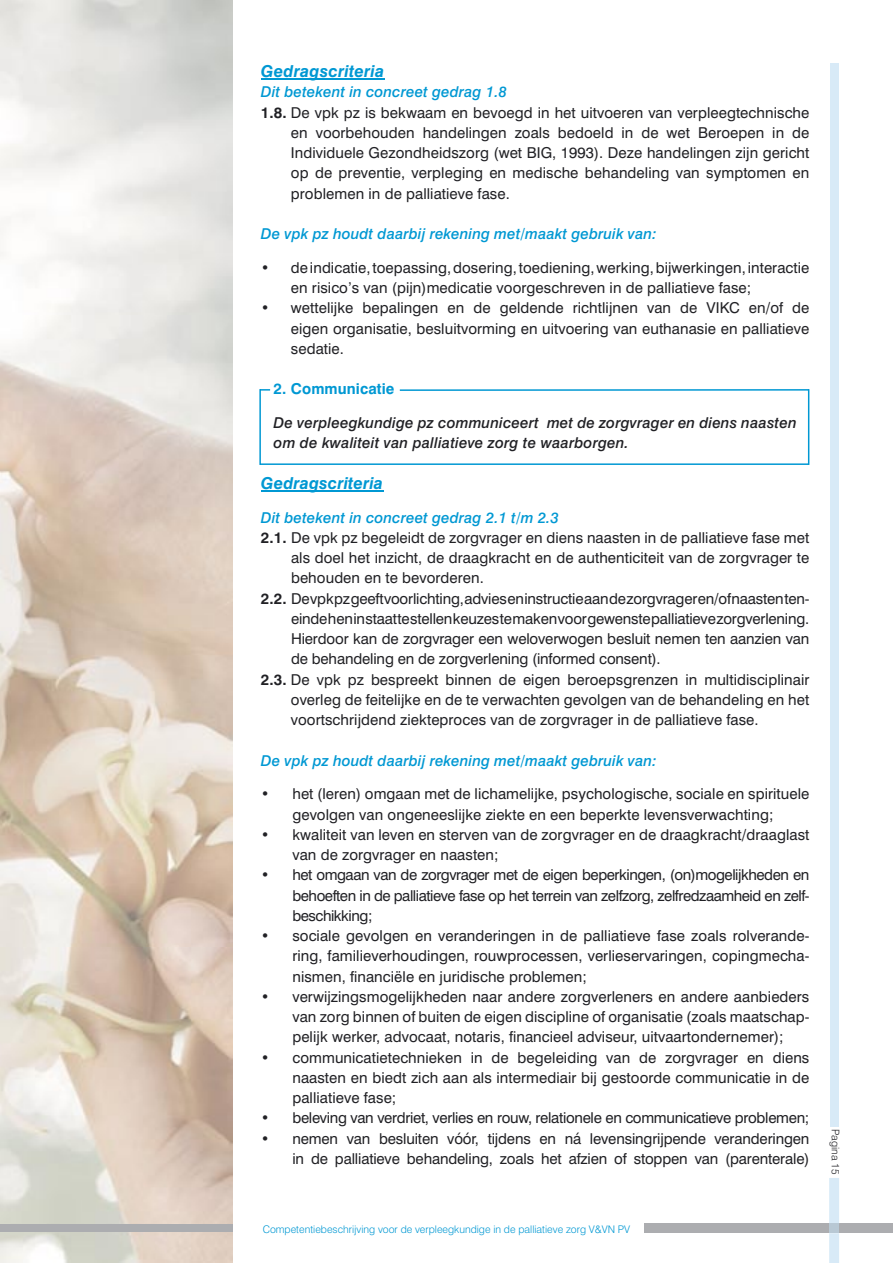
<style>
.page{position:relative;width:893px;height:1263px;background:#fff}
.page>*{position:absolute;margin:0;border:0;box-sizing:border-box;transform-origin:0 0}
.t1{font:italic 700 16.5px "Swiss 721 BT";letter-spacing:.01em;color:#0098d3}
.t2{font:15px/20.2px "Swiss 721 BT";letter-spacing:.005em;color:#212125;text-align:justify}
.t3{font:italic 500 15px "Swiss 721 BT";letter-spacing:.005em;color:#0098d3}
.t4{font:italic 500 15px/20.2px "Swiss 721 BT";letter-spacing:.01em;color:#212125}
.t5{font:15px "Swiss 721 BT";letter-spacing:-.02em;color:#212125}
.t6{font:700 15px "Swiss 721 BT";letter-spacing:.005em;color:#0098d3}
.t7{font:300 10.5px "Swiss 721 BT";color:#0098d3}
.t8{font:300 10.5px "Swiss 721 BT";color:#212125}
.s1{font-weight:700}
</style>
<div class="page">
<div style="left:644px;top:1224px;width:249px;height:9px;background:#acadb0"></div>
<svg style="left:0;top:0;width:232px;height:1263px;background:#dfd5ca"></svg>
<div style="left:830px;top:64px;width:8px;height:1063px;background:#d8eaf7"></div>
<svg style="left:829px;top:1178px;width:10px;height:85px"></svg>
<div style="left:829px;top:1224px;width:10px;height:9px;background:#b8c8d4"></div>
<div style="left:0;top:1224px;width:232px;height:7px;background:#acadb0"></div>
<hr style="left:261px;top:78px;width:123px;height:2px;background:#0098d3">
<hr style="left:261px;top:490px;width:122px;height:1px;background:#0098d3">
<svg style="left:259px;top:389px;width:550px;height:76px"></svg>
<p class="t1" style="left:261px;top:61px;width:125px">Gedragscriteria</p>
<p class="t3" style="left:261px;top:83px;width:248px">Dit betekent in concreet gedrag 1.8</p>
<p class="t2" style="left:261px;top:102px;width:550px"><span class="s1">1.8.</span> De vpk pz is bekwaam en bevoegd in het uitvoeren van verpleegtechnische</p>
<p class="t2" style="left:291px;top:122px;width:520px">en voorbehouden handelingen zoals bedoeld in de wet Beroepen in de</p>
<p class="t2" style="left:291px;top:142px;width:520px">Individuele Gezondheidszorg (wet BIG, 1993). Deze handelingen zijn gericht</p>
<p class="t2" style="left:291px;top:163px;width:520px">op de preventie, verpleging en medische behandeling van symptomen en</p>
<p class="t2" style="left:291px;top:183px;width:220px">problemen in de palliatieve fase.</p>
<p class="t3" style="left:261px;top:225px;width:397px">De vpk pz houdt daarbij rekening met/maakt gebruik van:</p>
<p class="t2" style="left:291px;top:257px;width:520px;text-indent:-30px">• de indicatie, toepassing, dosering, toediening, werking, bijwerkingen, interactie en risico’s van (pijn)medicatie voorgeschreven in de palliatieve fase;</p>
<p class="t2" style="left:291px;top:298px;width:520px;text-indent:-30px">• wettelijke bepalingen en de geldende richtlijnen van de VIKC en/of de eigen organisatie, besluitvorming en uitvoering van euthanasie en palliatieve sedatie.</p>
<p class="t6" style="left:274px;top:380px;width:122px">2. Communicatie</p>
<p class="t4" style="left:274px;top:412px;width:524px">De verpleegkundige pz communiceert met de zorgvrager en diens naasten om de kwaliteit van palliatieve zorg te waarborgen.</p>
<p class="t1" style="left:261px;top:473px;width:124px">Gedragscriteria</p>
<p class="t3" style="left:261px;top:508px;width:300px">Dit betekent in concreet gedrag 2.1 t/m 2.3</p>
<p class="t2" style="left:261px;top:527px;width:550px"><span class="s1">2.1.</span> De vpk pz begeleidt de zorgvrager en diens naasten in de palliatieve fase met</p>
<p class="t2" style="left:291px;top:547px;width:520px">als doel het inzicht, de draagkracht en de authenticiteit van de zorgvrager te</p>
<p class="t2" style="left:291px;top:568px;width:194px">behouden en te bevorderen.</p>
<p class="t2" style="left:261px;top:588px;width:550px"><span class="s1">2.2.</span> De vpk pz geeft voorlichting, advies en instructie aan de zorgvrager en/of naasten ten-</p>
<p class="t2" style="left:291px;top:608px;width:520px">einde hen in staat te stellen keuzes te maken voor gewenste palliatieve zorgverlening.</p>
<p class="t2" style="left:291px;top:628px;width:520px">Hierdoor kan de zorgvrager een weloverwogen besluit nemen ten aanzien van</p>
<p class="t2" style="left:291px;top:649px;width:371px">de behandeling en de zorgverlening (informed consent).</p>
<p class="t2" style="left:261px;top:669px;width:550px"><span class="s1">2.3.</span> De vpk pz bespreekt binnen de eigen beroepsgrenzen in multidisciplinair</p>
<p class="t2" style="left:291px;top:689px;width:520px">overleg de feitelijke en de te verwachten gevolgen van de behandeling en het</p>
<p class="t2" style="left:291px;top:709px;width:469px">voortschrijdend ziekteproces van de zorgvrager in de palliatieve fase.</p>
<p class="t3" style="left:261px;top:751px;width:397px">De vpk pz houdt daarbij rekening met/maakt gebruik van:</p>
<p class="t2" style="left:261px;top:784px;width:550px;text-align:center">• het (leren) omgaan met de lichamelijke, psychologische, sociale en spirituele gevolgen van ongeneeslijke ziekte en een beperkte levensverwachting;</p>
<p class="t2" style="left:292px;top:824px;width:518px;text-indent:-32px">• kwaliteit van leven en sterven van de zorgvrager en de draagkracht/draaglast van de zorgvrager en naasten;</p>
<p class="t2" style="left:292px;top:865px;width:518px;text-indent:-32px">• het omgaan van de zorgvrager met de eigen beperkingen, (on)mogelijkheden en behoeften in de palliatieve fase op het terrein van zelfzorg, zelfredzaamheid en zelf&shy;beschikking;</p>
<p class="t2" style="left:292px;top:925px;width:519px;text-indent:-32px">• sociale gevolgen en veranderingen in de palliatieve fase zoals rolverande&shy;ring, familieverhoudingen, rouwprocessen, verlieservaringen, copingmecha&shy;nismen, financiële en juridische problemen;</p>
<p class="t2" style="left:292px;top:986px;width:519px;text-indent:-32px">• verwijzingsmogelijkheden naar andere zorgverleners en andere aanbieders van zorg binnen of buiten de eigen discipline of organisatie (zoals maatschap&shy;pelijk werker, advocaat, notaris, financieel adviseur, uitvaartondernemer);</p>
<p class="t2" style="left:292px;top:1047px;width:519px;text-indent:-32px">• communicatietechnieken in de begeleiding van de zorgvrager en diens naasten en biedt zich aan als intermediair bij gestoorde communicatie in de palliatieve fase;</p>
<p class="t5" style="left:261px;top:1109px;width:550px">• beleving van verdriet, verlies en rouw, relationele en communicatieve problemen;</p>
<p class="t2" style="left:261px;top:1128px;width:550px;text-align:right">• nemen van besluiten vóór, tijdens en ná levensingrijpende veranderingen in de palliatieve behandeling, zoals het afzien of stoppen van (parenterale)</p>
<p class="t8" style="left:842px;top:1129px;width:47px;rotate:90deg">Pagina 15</p>
<p class="t7" style="left:263px;top:1222px;width:369px">Competentiebeschrijving voor de verpleegkundige in de palliatieve zorg V&amp;VN PV</p>
</div>
